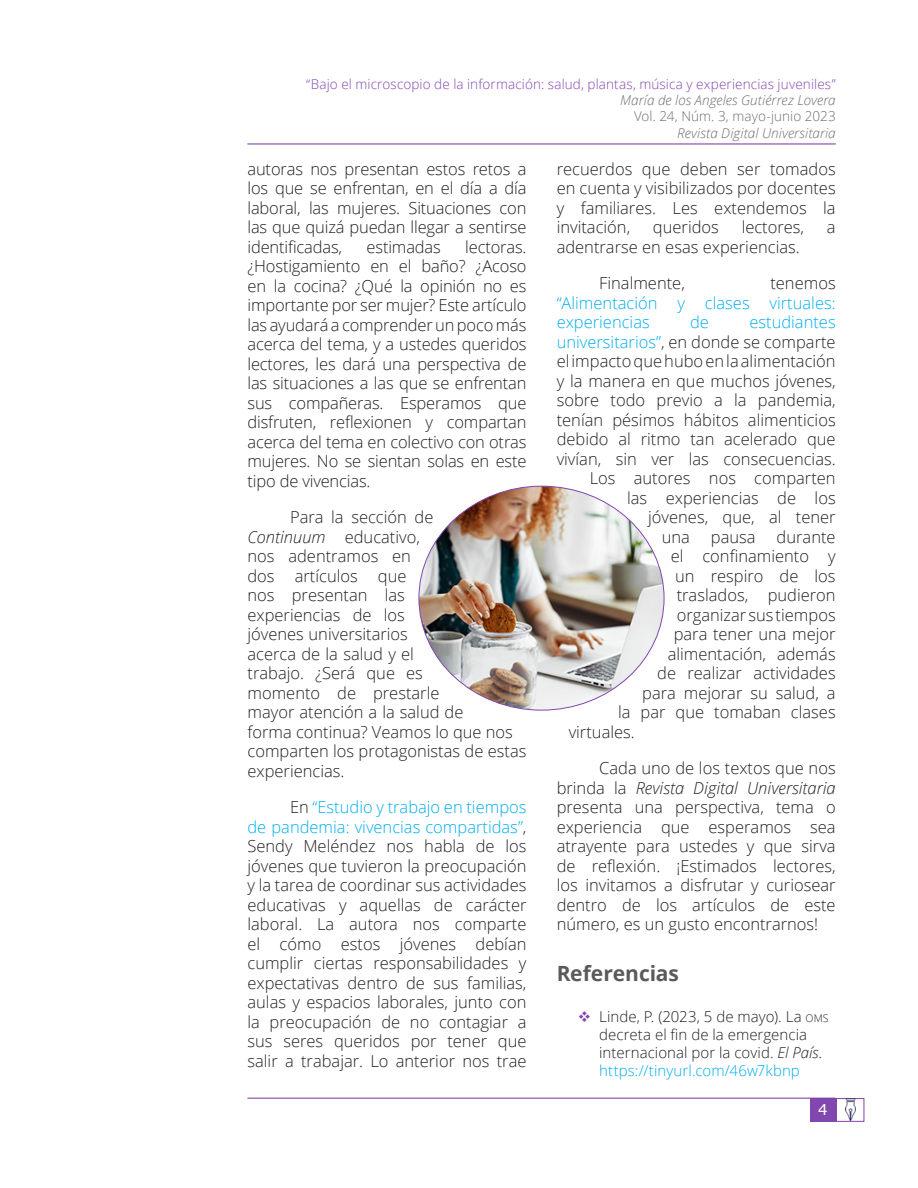
<style>
.page{position:relative;width:918px;height:1188px;background:#fff}
.page>*{position:absolute;margin:0;border:0;box-sizing:border-box;transform-origin:0 0}
.subtitulo-1{font:700 21px "Open Sans";color:#5a5a5d}
.texto_sangria{font:300 16.5px/19.5px "Open Sans";color:#231f20;text-align:justify}
.texto_sangria-2{font:300 16.5px/19.5px "Open Sans";color:#00aeef;text-align:justify}
.t1{font:300 15px/18px "Open Sans";letter-spacing:.005em;color:#231f20}
.t2{font:15px "Verdana";color:#fff}
.t3{font:300 13.5px "Open Sans";letter-spacing:.01em;color:#8246af}
.t4{font:italic 300 13.5px "Open Sans";letter-spacing:.005em;color:#6c6d70}
.t5{font:300 13.5px "Open Sans";letter-spacing:.005em;color:#6c6d70}
.s1{font-style:italic}
.s2{color:#00aeef}
.s3{color:#231f20}
.s4{color:#8246af}
.s5{font-size:10.5px}
</style>
<div class="page">
<div style="left:810px;top:1098px;width:26px;height:24px;background:#8246af"></div>
<hr style="left:247px;top:143px;width:589px;height:2px;background:#b293c8">
<hr style="left:247px;top:144px;width:589px;height:1px;background:#8246af">
<hr style="left:247px;top:1097px;width:589px;height:2px;background:#ccb9da">
<hr style="left:247px;top:1098px;width:589px;height:1px;background:#8246af">
<div style="left:836px;top:1098px;width:28px;height:24px;border:1px solid #8246af"></div>
<img style="left:846px;top:1098px;width:10px;height:23px">
<img style="left:419px;top:486px;width:245px;height:224px">
<p class="t3" style="left:306px;top:75px;width:531px">“Bajo el microscopio de la información: salud, plantas, música y experiencias juveniles”</p>
<p class="t4" style="left:620px;top:91px;width:217px">María de los Angeles Gutiérrez Lovera</p>
<p class="t5" style="left:634px;top:107px;width:203px">Vol. 24, Núm. 3, mayo-junio 2023</p>
<p class="t4" style="left:677px;top:123px;width:160px">Revista Digital Universitaria</p>
<p class="texto_sangria" style="left:248px;top:158px;width:281px">autoras nos presentan estos retos a los que se enfrentan, en el día a día laboral, las mujeres. Situaciones con las que quizá puedan llegar a sentirse identificadas,</p>
<p class="texto_sangria" style="left:248px;top:236px;width:281px;text-indent:218px">lectoras. ¿Hostigamiento en el baño? ¿Acoso en la cocina? ¿Qué la opinión no es importante por ser mujer? Este artículo las ayudará a comprender un poco más acerca del tema, y a ustedes queridos lectores, les dará una perspectiva de las situaciones a las que se enfrentan sus compañeras. Esperamos que disfruten, reflexionen y compartan acerca del tema en colectivo con otras mujeres. No se sientan solas en este tipo de vivencias.</p>
<p class="texto_sangria" style="left:248px;top:507px;width:281px;text-align:left;text-indent:43px">Para la sección de<br><span class="s1">Continuum</span> educativo,<br>nos adentramos en<br>dos artículos que<br>nos presentan las<br>experiencias de los<br>jóvenes universitarios<br>acerca de la salud y el<br>trabajo. ¿Será que es<br>momento de prestarle<br>mayor atención a la salud de<br>forma continua? Veamos lo que nos comparten los protagonistas de estas experiencias.</p>
<p class="texto_sangria" style="left:248px;top:797px;width:281px;text-indent:43px">En <span class="s2">“Estudio y trabajo en tiempos de pandemia: vivencias compartidas”</span>, Sendy Meléndez nos habla de los jóvenes que tuvieron la preocupación y la tarea de coordinar sus actividades educativas y aquellas de carácter laboral. La autora nos comparte el cómo estos jóvenes debían cumplir ciertas responsabilidades y expectativas dentro de sus familias, aulas y espacios laborales, junto con la preocupación de no contagiar a sus seres queridos por tener que salir a trabajar. Lo anterior nos trae</p>
<p class="texto_sangria" style="left:367px;top:236px;width:76px">estimadas</p>
<p class="texto_sangria" style="left:557px;top:158px;width:281px">recuerdos que deben ser tomados en cuenta y visibilizados por docentes y familiares. Les extendemos la invitación,</p>
<p class="texto_sangria" style="left:653px;top:217px;width:67px">queridos</p>
<p class="texto_sangria" style="left:742px;top:217px;width:64px">lectores,</p>
<p class="texto_sangria" style="left:827px;top:217px;width:10px">a</p>
<p class="texto_sangria" style="left:557px;top:236px;width:245px">adentrarse en esas experiencias.</p>
<p class="texto_sangria" style="left:599px;top:273px;width:87px">Finalmente,</p>
<p class="texto_sangria-2" style="left:557px;top:273px;width:281px;text-indent:214px"><span class="s3">tenemos </span>“Alimentación y clases virtuales: experiencias</p>
<p class="texto_sangria-2" style="left:690px;top:312px;width:20px">de</p>
<p class="texto_sangria-2" style="left:749px;top:312px;width:88px">estudiantes</p>
<p class="texto_sangria" style="left:557px;top:331px;width:281px"><span class="s2">universitarios”</span>, en donde se comparte</p>
<p class="texto_sangria" style="left:557px;top:351px;width:281px">el impacto que hubo en la alimentación</p>
<p class="texto_sangria" style="left:557px;top:370px;width:281px">y la manera en que muchos jóvenes,</p>
<p class="texto_sangria" style="left:557px;top:390px;width:281px">sobre todo previo a la pandemia,</p>
<p class="texto_sangria" style="left:557px;top:409px;width:281px">tenían pésimos hábitos alimenticios</p>
<p class="texto_sangria" style="left:557px;top:429px;width:281px">debido al ritmo tan acelerado que</p>
<p class="texto_sangria" style="left:557px;top:448px;width:281px">vivían, sin ver las consecuencias.</p>
<p class="texto_sangria" style="left:590px;top:468px;width:248px">Los autores nos comparten</p>
<p class="texto_sangria" style="left:627px;top:487px;width:210px">las experiencias de los</p>
<p class="texto_sangria" style="left:648px;top:507px;width:189px">jóvenes, que, al tener</p>
<p class="texto_sangria" style="left:662px;top:526px;width:30px">una</p>
<p class="texto_sangria" style="left:711px;top:526px;width:46px">pausa</p>
<p class="texto_sangria" style="left:777px;top:526px;width:61px">durante</p>
<p class="texto_sangria" style="left:671px;top:546px;width:167px">el confinamiento y</p>
<p class="texto_sangria" style="left:675px;top:565px;width:162px">un respiro de los</p>
<p class="texto_sangria" style="left:677px;top:585px;width:160px">traslados, pudieron</p>
<p class="texto_sangria" style="left:677px;top:604px;width:161px">organizar sus tiempos</p>
<p class="texto_sangria" style="left:674px;top:624px;width:164px">para tener una mejor</p>
<p class="texto_sangria" style="left:668px;top:643px;width:170px">alimentación, además</p>
<p class="texto_sangria" style="left:657px;top:663px;width:180px">de realizar actividades</p>
<p class="texto_sangria" style="left:642px;top:682px;width:195px">para mejorar su salud, a</p>
<p class="texto_sangria" style="left:618px;top:702px;width:219px">la par que tomaban clases</p>
<p class="texto_sangria" style="left:569px;top:721px;width:68px">virtuales.</p>
<p class="texto_sangria" style="left:557px;top:758px;width:281px;text-indent:43px">Cada uno de los textos que nos brinda la <span class="s1">Revista Digital Universitaria </span>presenta una perspectiva, tema o experiencia que esperamos sea atrayente para ustedes y que sirva de reflexión. ¡Estimados lectores, los invitamos a disfrutar y curiosear dentro de los artículos de este número, es un gusto encontrarnos!</p>
<p class="subtitulo-1" style="left:557px;top:958px;width:124px">Referencias</p>
<p class="t1" style="left:599px;top:1007px;width:231px;text-indent:-21px"><span class="s4">❖</span> Linde, P. (2023, 5 de mayo). La <span class="s5">OMS </span>decreta el fin de la emergencia internacional por la covid. <span class="s1">El País</span>. <span class="s2">https://tinyurl.com/46w7kbnp</span></p>
<p class="t2" style="left:818px;top:1097px;width:38px">4 4</p>
</div>
